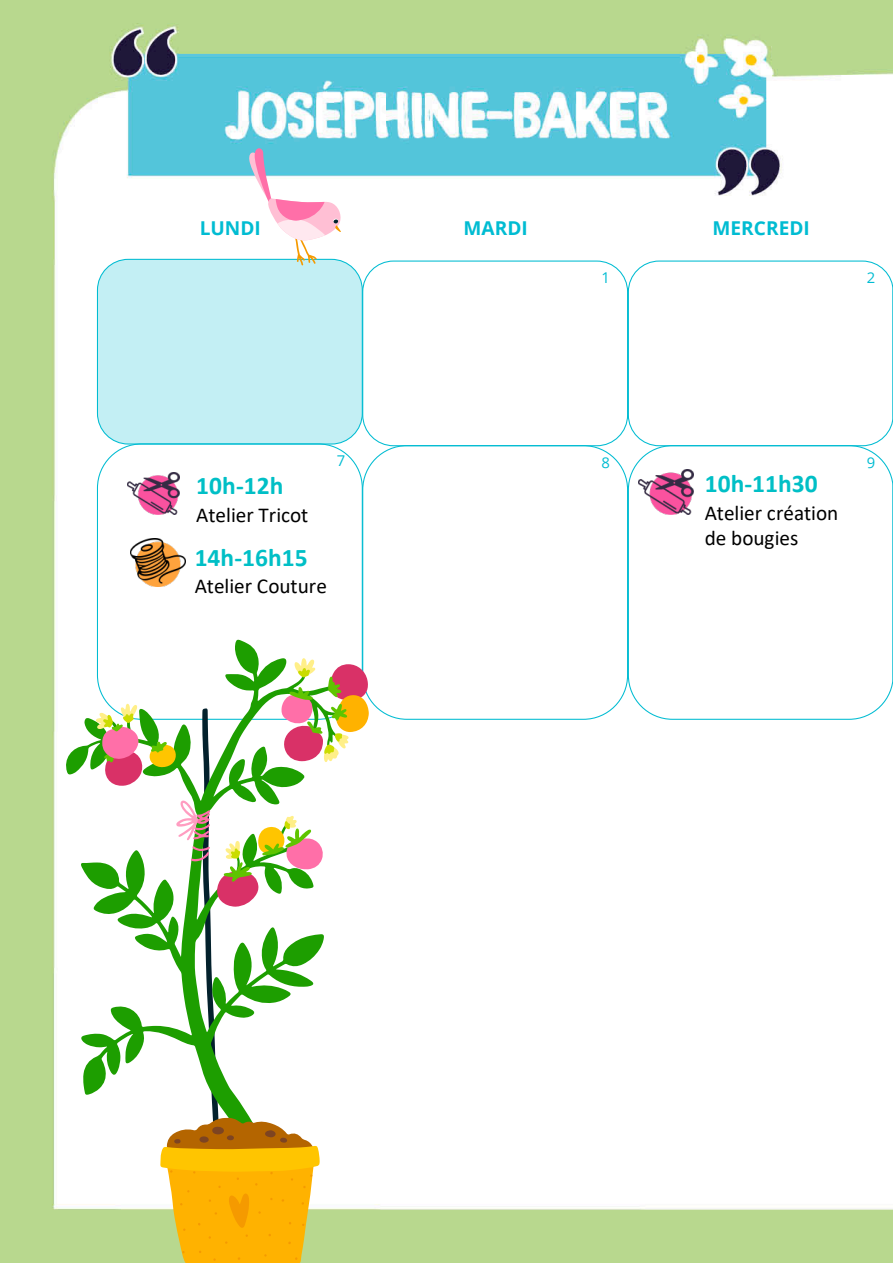
<style>
.page{position:relative;width:893px;height:1263px;background:#fff}
.page>*{position:absolute;margin:0;border:0;box-sizing:border-box;transform-origin:0 0}
.t1{font:700 25.5px "Calibri";letter-spacing:.005em;color:#00bfc6}
.t2{font:21.15px/25.5px "Calibri";color:#000}
.t3{font:700 19.05px "Open Sans";color:#00bcd2}
.t4{font:14.85px "Open Sans";color:#00bcd2}
</style>
<div class="page">
<img style="left:0;top:0;width:893px;height:1262px">
<div style="left:97px;top:259px;width:265px;height:185px;background:#c3eff4;border-radius:31px"></div>
<div style="left:362px;top:261px;width:266px;height:185px;border:1px solid #00bcd2;border-radius:31px"></div>
<div style="left:362px;top:445px;width:266px;height:275px;border:1px solid #00bcd2;border-radius:44px"></div>
<div style="left:628px;top:261px;width:265px;height:185px;border:1px solid #00bcd2;border-radius:31px"></div>
<svg style="left:892px;top:261px;width:1px;height:459px"></svg>
<svg style="left:249px;top:148px;width:92px;height:117px"></svg>
<img style="left:130px;top:538px;width:56px;height:48px">
<img style="left:127px;top:473px;width:52px;height:42px">
<img style="left:639px;top:470px;width:55px;height:45px">
<svg style="left:66px;top:640px;width:280px;height:493px"></svg>
<svg style="left:96px;top:658px;width:273px;height:604px"></svg>
<p class="t3" style="left:200px;top:215px;width:63px">LUNDI</p>
<p class="t3" style="left:463px;top:215px;width:66px">MARDI</p>
<p class="t3" style="left:713px;top:215px;width:99px">MERCREDI</p>
<p class="t4" style="left:601px;top:267px;width:10px">1</p>
<p class="t4" style="left:867px;top:267px;width:10px">2</p>
<p class="t1" style="left:196px;top:468px;width:89px">10h-12h</p>
<p class="t2" style="left:196px;top:501px;width:114px">Atelier Tricot</p>
<p class="t1" style="left:195px;top:539px;width:115px">14h-16h15</p>
<p class="t2" style="left:195px;top:573px;width:134px">Atelier Couture</p>
<p class="t4" style="left:337px;top:450px;width:10px">7</p>
<p class="t4" style="left:601px;top:452px;width:10px">8</p>
<p class="t1" style="left:705px;top:465px;width:115px">10h-11h30</p>
<p class="t2" style="left:705px;top:499px;width:135px">Atelier création de bougies</p>
<p class="t4" style="left:867px;top:452px;width:10px">9</p>
</div>
